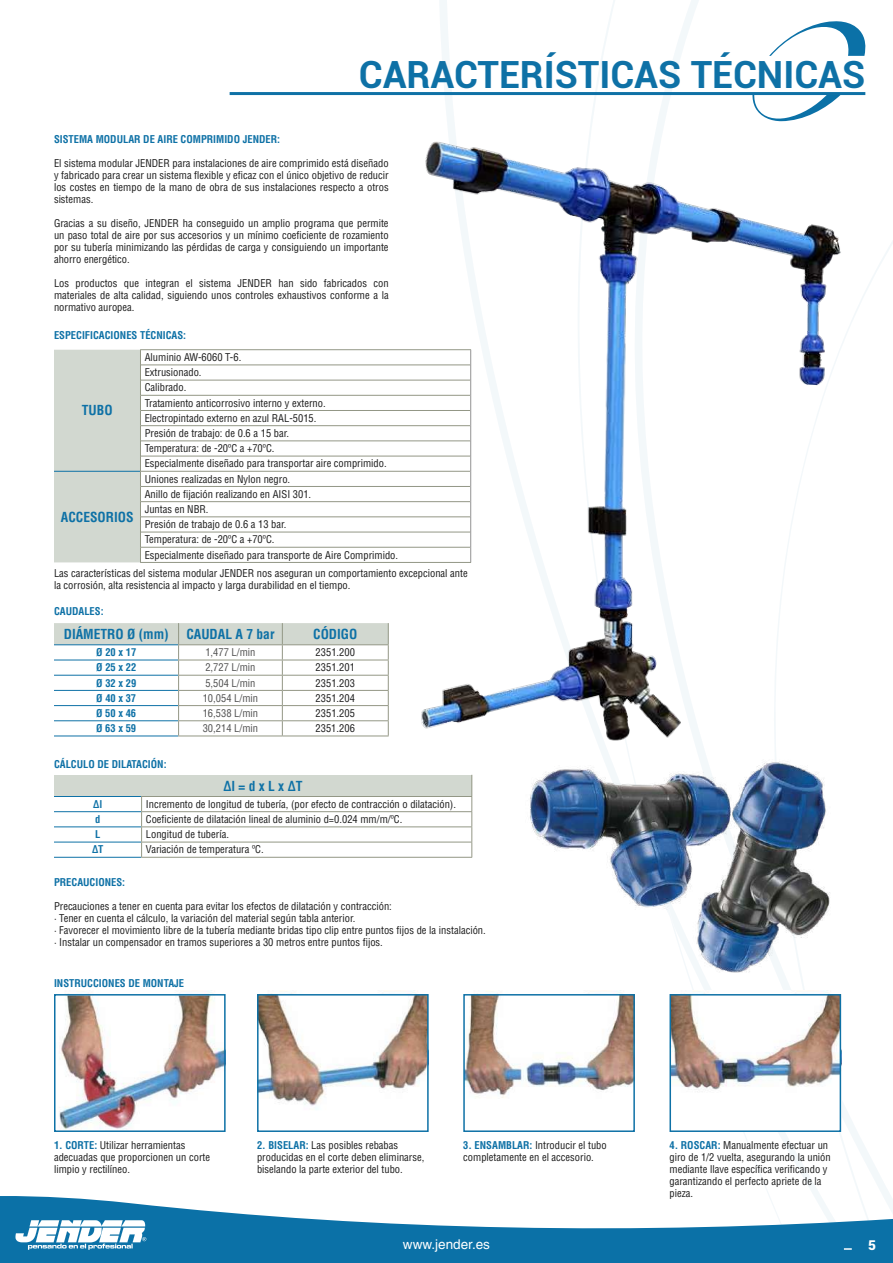
<style>
.page{position:relative;width:893px;height:1263px;background:#fff}
.page>*{position:absolute;margin:0;border:0;box-sizing:border-box;transform-origin:0 0}
.t1{font:700 37.5px "Roboto";color:#0e71a6}
.t2{font:700 condensed 13.5px "Helvetica LT Std";color:#0e71a6}
.t3{font:13.5px "Helvetica LT Std";color:#fff}
.t4{font:900 13.5px "Roboto";color:#fff}
.t5{font:condensed 10.5px/12px "Helvetica LT Std";color:#1c1c1c}
.t6{font:700 condensed 10.5px "Helvetica LT Std";color:#0e71a6}
.t7{font:condensed 10.5px "Helvetica LT Std";color:#505050}
.s1{font-weight:700;color:#0e71a6}
</style>
<div class="page">
<svg style="left:656px;top:0;width:235px;height:1196px"></svg>
<div style="left:54px;top:350px;width:87px;height:212px;background:#d2d8d0"></div>
<hr style="left:141px;top:364px;width:329px;height:1px;background:#939786">
<hr style="left:141px;top:380px;width:329px;height:1px;background:#939786">
<hr style="left:141px;top:395px;width:329px;height:1px;background:#939786">
<hr style="left:141px;top:410px;width:329px;height:1px;background:#939786">
<hr style="left:141px;top:425px;width:329px;height:1px;background:#939786">
<hr style="left:141px;top:440px;width:329px;height:1px;background:#939786">
<hr style="left:141px;top:456px;width:329px;height:1px;background:#939786">
<hr style="left:141px;top:471px;width:329px;height:1px;background:#939786">
<hr style="left:141px;top:486px;width:329px;height:1px;background:#939786">
<hr style="left:141px;top:501px;width:329px;height:1px;background:#939786">
<hr style="left:141px;top:516px;width:329px;height:1px;background:#939786">
<hr style="left:141px;top:532px;width:329px;height:1px;background:#939786">
<hr style="left:141px;top:547px;width:329px;height:1px;background:#939786">
<hr style="left:140px;top:562px;width:331px;height:1px;background:#939786">
<hr style="left:140px;top:349px;width:331px;height:1px;background:#939786">
<hr style="left:54px;top:736px;width:124px;height:1px;background:#0e71a6">
<hr style="left:178px;top:736px;width:104px;height:1px;background:#939785">
<hr style="left:282px;top:736px;width:107px;height:1px;background:#939785">
<svg style="left:54px;top:623px;width:335px;height:113px"></svg>
<div style="left:54px;top:775px;width:418px;height:21px;background:#d2d8d0"></div>
<hr style="left:54px;top:796px;width:87px;height:1px;background:#0e71a6">
<hr style="left:54px;top:811px;width:87px;height:1px;background:#0e71a6">
<hr style="left:54px;top:826px;width:87px;height:1px;background:#0e71a6">
<hr style="left:54px;top:842px;width:87px;height:1px;background:#0e71a6">
<hr style="left:54px;top:857px;width:87px;height:1px;background:#0e71a6">
<hr style="left:141px;top:796px;width:331px;height:1px;background:#939785">
<hr style="left:141px;top:811px;width:331px;height:1px;background:#939785">
<hr style="left:141px;top:826px;width:331px;height:1px;background:#939785">
<hr style="left:141px;top:842px;width:331px;height:1px;background:#939785">
<svg style="left:141px;top:797px;width:1px;height:60px"></svg>
<svg style="left:471px;top:775px;width:1px;height:82px"></svg>
<hr style="left:141px;top:857px;width:331px;height:1px;background:#939785">
<img style="left:59px;top:990px;width:164px;height:139px">
<div style="left:54px;top:994px;width:172px;height:138px;border:2px solid #0e71a6"></div>
<img style="left:260px;top:997px;width:166px;height:113px">
<div style="left:257px;top:994px;width:172px;height:138px;border:2px solid #0e71a6"></div>
<img style="left:466px;top:997px;width:166px;height:101px">
<div style="left:463px;top:994px;width:172px;height:138px;border:2px solid #0e71a6"></div>
<img style="left:672px;top:1002px;width:166px;height:127px">
<div style="left:669px;top:994px;width:172px;height:138px;border:2px solid #0e71a6"></div>
<img style="left:479px;top:775px;width:393px;height:227px">
<img style="left:395px;top:133px;width:498px;height:642px">
<svg style="left:752px;top:20px;width:114px;height:101px"></svg>
<hr style="left:230px;top:92px;width:635px;height:3px;background:#0e71a6">
<svg style="left:0;top:1196px;width:893px;height:67px;fill:#0b71a7"></svg>
<svg style="left:844px;top:1248px;width:8px;height:2px"></svg>
<svg style="left:15px;top:1220px;width:131px;height:30px"></svg>
<h1 class="t1" style="left:359px;top:48px;width:508px">CARACTERÍSTICAS TÉCNICAS</h1>
<p class="t6" style="left:54px;top:132px;width:228px">SISTEMA MODULAR DE AIRE COMPRIMIDO JENDER:</p>
<p class="t5" style="left:54px;top:157px;width:336px;text-align:justify">El sistema modular JENDER para instalaciones de aire comprimido está diseñado y fabricado para crear un sistema flexible y eficaz con el único objetivo de reducir los costes en tiempo de la mano de obra de sus instalaciones respecto a otros sistemas.</p>
<p class="t5" style="left:54px;top:217px;width:336px;text-align:justify">Gracias a su diseño, JENDER ha conseguido un amplio programa que permite un paso total de aire por sus accesorios y un mínimo coeficiente de rozamiento por su tubería minimizando las pérdidas de carga y consiguiendo un importante ahorro energético.</p>
<p class="t5" style="left:54px;top:277px;width:336px;text-align:justify">Los productos que integran el sistema JENDER han sido fabricados con materiales de alta calidad, siguiendo unos controles exhaustivos conforme a la normativo auropea.</p>
<p class="t6" style="left:54px;top:329px;width:134px">ESPECIFICACIONES TÉCNICAS:</p>
<p class="t2" style="left:82px;top:402px;width:32px">TUBO</p>
<p class="t2" style="left:61px;top:508px;width:74px">ACCESORIOS</p>
<p class="t5" style="left:145px;top:350px;width:243px;line-height:15.1px">Aluminio AW-6060 T-6.<br>Extrusionado.<br>Calibrado.<br>Tratamiento anticorrosivo interno y externo.<br>Electropintado externo en azul RAL-5015.<br>Presión de trabajo: de 0.6 a 15 bar.<br>Temperatura: de -20ºC a +70ºC.<br>Especialmente diseñado para transportar aire comprimido.</p>
<p class="t5" style="left:145px;top:471px;width:255px;line-height:15.1px">Uniones realizadas en Nylon negro.<br>Anillo de fijación realizando en AISI 301.<br>Juntas en NBR.<br>Presión de trabajo de 0.6 a 13 bar.<br>Temperatura: de -20ºC a +70ºC.<br>Especialmente diseñado para transporte de Aire Comprimido.</p>
<p class="t5" style="left:54px;top:567px;width:415px">Las características del sistema modular JENDER nos aseguran un comportamiento excepcional ante la corrosión, alta resistencia al impacto y larga durabilidad en el tiempo.</p>
<p class="t6" style="left:54px;top:605px;width:51px">CAUDALES:</p>
<p class="t2" style="left:64px;top:625px;width:107px">DIÁMETRO Ø (mm)</p>
<p class="t2" style="left:186px;top:625px;width:90px">CAUDAL A 7 bar</p>
<p class="t2" style="left:313px;top:625px;width:46px">CÓDIGO</p>
<p class="t6" style="left:96px;top:646px;width:41px">Ø 20 x 17</p>
<p class="t7" style="left:205px;top:646px;width:52px">1,477 L/min</p>
<p class="t5" style="left:316px;top:646px;width:41px">2351.200</p>
<p class="t6" style="left:96px;top:661px;width:41px">Ø 25 x 22</p>
<p class="t7" style="left:205px;top:661px;width:52px">2,727 L/min</p>
<p class="t5" style="left:316px;top:661px;width:41px">2351.201</p>
<p class="t6" style="left:96px;top:676px;width:41px">Ø 32 x 29</p>
<p class="t7" style="left:205px;top:676px;width:52px">5,504 L/min</p>
<p class="t5" style="left:316px;top:677px;width:41px">2351.203</p>
<p class="t6" style="left:96px;top:691px;width:41px">Ø 40 x 37</p>
<p class="t7" style="left:203px;top:691px;width:57px">10,054 L/min</p>
<p class="t5" style="left:316px;top:692px;width:41px">2351.204</p>
<p class="t6" style="left:96px;top:706px;width:41px">Ø 50 x 46</p>
<p class="t7" style="left:203px;top:706px;width:57px">16,538 L/min</p>
<p class="t5" style="left:316px;top:707px;width:41px">2351.205</p>
<p class="t6" style="left:96px;top:722px;width:41px">Ø 63 x 59</p>
<p class="t7" style="left:203px;top:722px;width:57px">30,214 L/min</p>
<p class="t5" style="left:316px;top:722px;width:41px">2351.206</p>
<p class="t6" style="left:54px;top:758px;width:114px">CÁLCULO DE DILATACIÓN:</p>
<p class="t2" style="left:223px;top:777px;width:81px">Δl = d x L x ΔT</p>
<p class="t6" style="left:93px;top:797px;width:11px">Δl</p>
<p class="t5" style="left:146px;top:798px;width:312px">Incremento de longitud de tubería, (por efecto de contracción o dilatación).</p>
<p class="t6" style="left:95px;top:813px;width:7px">d</p>
<p class="t5" style="left:146px;top:813px;width:258px">Coeficiente de dilatación lineal de aluminio d=0.024 mm/m/ºC.</p>
<p class="t6" style="left:95px;top:828px;width:7px">L</p>
<p class="t5" style="left:146px;top:828px;width:85px">Longitud de tubería.</p>
<p class="t6" style="left:92px;top:843px;width:13px">ΔT</p>
<p class="t5" style="left:146px;top:843px;width:119px">Variación de temperatura ºC.</p>
<p class="t6" style="left:54px;top:875px;width:73px">PRECAUCIONES:</p>
<p class="t5" style="left:54px;top:900px;width:433px">Precauciones a tener en cuenta para evitar los efectos de dilatación y contracción:<br>· Tener en cuenta el cálculo, la variación del material según tabla anterior.<br>· Favorecer el movimiento libre de la tubería mediante bridas tipo clip entre puntos fijos de la instalación. · Instalar un compensador en tramos superiores a 30 metros entre puntos fijos.</p>
<p class="t6" style="left:54px;top:976px;width:132px">INSTRUCCIONES DE MONTAJE</p>
<p class="t5" style="left:54px;top:1139px;width:158px"><span class="s1">1. CORTE:</span> Utilizar herramientas adecuadas que proporcionen un corte limpio y rectilíneo.</p>
<p class="t5" style="left:257px;top:1139px;width:169px"><span class="s1">2. BISELAR:</span> Las posibles rebabas producidas en el corte deben eliminarse, biselando la parte exterior del tubo.</p>
<p class="t5" style="left:463px;top:1139px;width:145px"><span class="s1">3. ENSAMBLAR:</span> Introducir el tubo completamente en el accesorio.</p>
<p class="t5" style="left:669px;top:1139px;width:163px"><span class="s1">4. ROSCAR:</span> Manualmente efectuar un giro de 1/2 vuelta, asegurando la unión mediante llave específica verificando y garantizando el perfecto apriete de la pieza.</p>
<p class="t3" style="left:403px;top:1237px;width:89px">www.jender.es</p>
<p class="t4" style="left:868px;top:1235px;width:9px">5</p>
</div>
